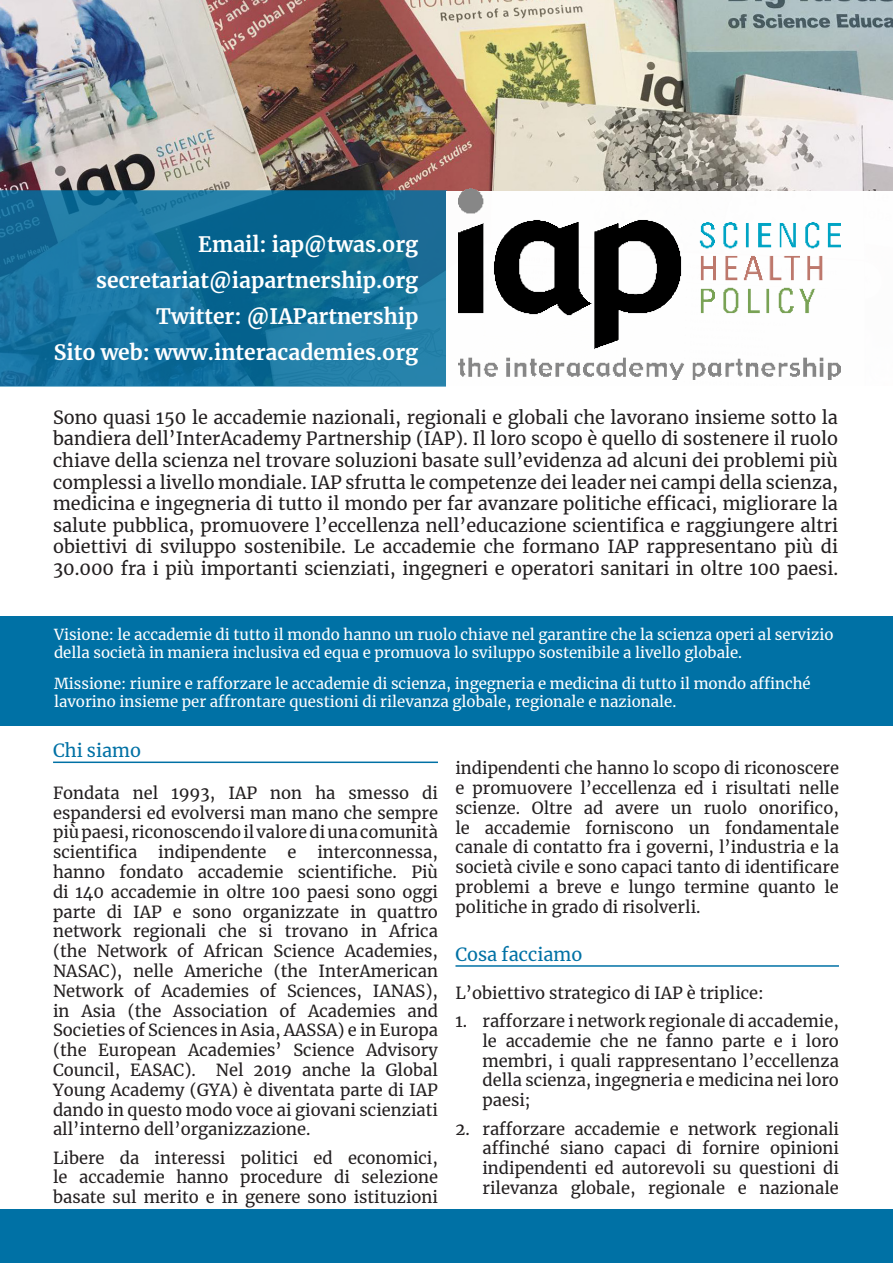
<style>
.page{position:relative;width:893px;height:1263px;background:#fff}
.page>*{position:absolute;margin:0;border:0;box-sizing:border-box;transform-origin:0 0}
.t1{font:700 21px "Merriweather";color:#fff}
.t2{font:18px/21.6px "Merriweather";color:#231f20;text-align:justify}
.t3{font:18px "Merriweather";color:#0071a5}
.t4{font:16.5px/19.8px "Merriweather";color:#231f20;text-align:justify}
.t5{font:15px/18px "Merriweather";color:#fff}
</style>
<div class="page">
<div style="left:0;top:616px;width:893px;height:110px;background:#0071a5"></div>
<img style="left:0;top:0;width:893px;height:191px">
<svg style="left:0;top:190px;width:447px;height:197px;background:#15719c"></svg>
<div style="left:0;top:1210px;width:893px;height:53px;background:#0071a5"></div>
<div style="left:446px;top:191px;width:447px;height:196px;background:#fff"></div>
<img style="left:459px;top:189px;width:382px;height:190px">
<hr style="left:53px;top:761px;width:385px;height:2px;background:#0071a5">
<hr style="left:455px;top:965px;width:384px;height:2px;background:#0071a5">
<p class="t1" style="left:198px;top:230px;width:222px">Email: iap@twas.org</p>
<p class="t1" style="left:96px;top:266px;width:324px">secretariat@iapartnership.org</p>
<p class="t1" style="left:156px;top:302px;width:264px">Twitter: @IAPartnership</p>
<p class="t1" style="left:54px;top:338px;width:366px">Sito web: www.interacademies.org</p>
<p class="t2" style="left:53px;top:406px;width:786px">Sono quasi 150 le accademie nazionali, regionali e globali che lavorano insieme sotto la bandiera dell’InterAcademy Partnership (IAP). Il loro scopo è quello di sostenere il ruolo chiave della scienza nel trovare soluzioni basate sull’evidenza ad alcuni dei problemi più complessi a livello mondiale. IAP sfrutta le competenze dei leader nei campi della scienza, medicina e ingegneria di tutto il mondo per far avanzare politiche efficaci, migliorare la salute pubblica, promuovere l’eccellenza nell’educazione scientifica e raggiungere altri obiettivi di sviluppo sostenibile. Le accademie che formano IAP rappresentano più di 30.000 fra i più importanti scienziati, ingegneri e operatori sanitari in oltre 100 paesi.</p>
<p class="t5" style="left:54px;top:625px;width:781px">Visione: le accademie di tutto il mondo hanno un ruolo chiave nel garantire che la scienza operi al servizio della società in maniera inclusiva ed equa e promuova lo sviluppo sostenibile a livello globale.</p>
<p class="t5" style="left:54px;top:674px;width:758px">Missione: riunire e rafforzare le accademie di scienza, ingegneria e medicina di tutto il mondo affinché lavorino insieme per affrontare questioni di rilevanza globale, regionale e nazionale.</p>
<p class="t3" style="left:53px;top:738px;width:89px">Chi siamo</p>
<p class="t4" style="left:53px;top:782px;width:386px">Fondata nel 1993, IAP non ha smesso di espandersi ed evolversi man mano che sempre più paesi, riconoscendo il valore di una comunità scientifica</p>
<p class="t4" style="left:158px;top:842px;width:110px">indipendente</p>
<p class="t4" style="left:288px;top:842px;width:10px">e</p>
<p class="t4" style="left:53px;top:842px;width:386px;text-indent:264px">interconnessa, hanno fondato accademie scientifiche. Più di 140 accademie in oltre 100 paesi sono oggi parte di IAP e sono organizzate in quattro network regionali che si trovano in Africa (the Network of African Science Academies, NASAC), nelle Americhe (the InterAmerican Network of Academies of Sciences, IANAS), in Asia (the Association of Academies and Societies of Sciences in Asia, AASSA) e in Europa (the European Academies’ Science Advisory Council, EASAC). Nel 2019 anche la Global Young Academy (GYA) è diventata parte di IAP dando in questo modo voce ai giovani scienziati all’interno dell’organizzazione.</p>
<p class="t4" style="left:53px;top:1147px;width:386px">Libere da interessi politici ed economici, le accademie hanno procedure di selezione basate sul merito e in genere sono istituzioni</p>
<p class="t4" style="left:455px;top:758px;width:385px">indipendenti che hanno lo scopo di riconoscere e promuovere l’eccellenza ed i risultati nelle scienze. Oltre ad avere un ruolo onorifico, le accademie forniscono un fondamentale canale di contatto fra i governi, l’industria e la società civile e sono capaci tanto di identificare problemi a breve e lungo termine quanto le politiche in grado di risolverli.</p>
<p class="t3" style="left:455px;top:942px;width:128px">Cosa facciamo</p>
<p class="t4" style="left:455px;top:982px;width:310px">L’obiettivo strategico di IAP è triplice:</p>
<p class="t4" style="left:482px;top:1011px;width:358px;text-indent:-27px">1. rafforzare i network regionale di accademie, le accademie che ne fanno parte e i loro membri, i quali rappresentano l’eccellenza della scienza, ingegneria e medicina nei loro paesi;</p>
<p class="t4" style="left:482px;top:1118px;width:358px;text-indent:-27px">2. rafforzare accademie e network regionali affinché siano capaci di fornire opinioni indipendenti ed autorevoli su questioni di rilevanza globale, regionale e nazionale</p>
</div>
